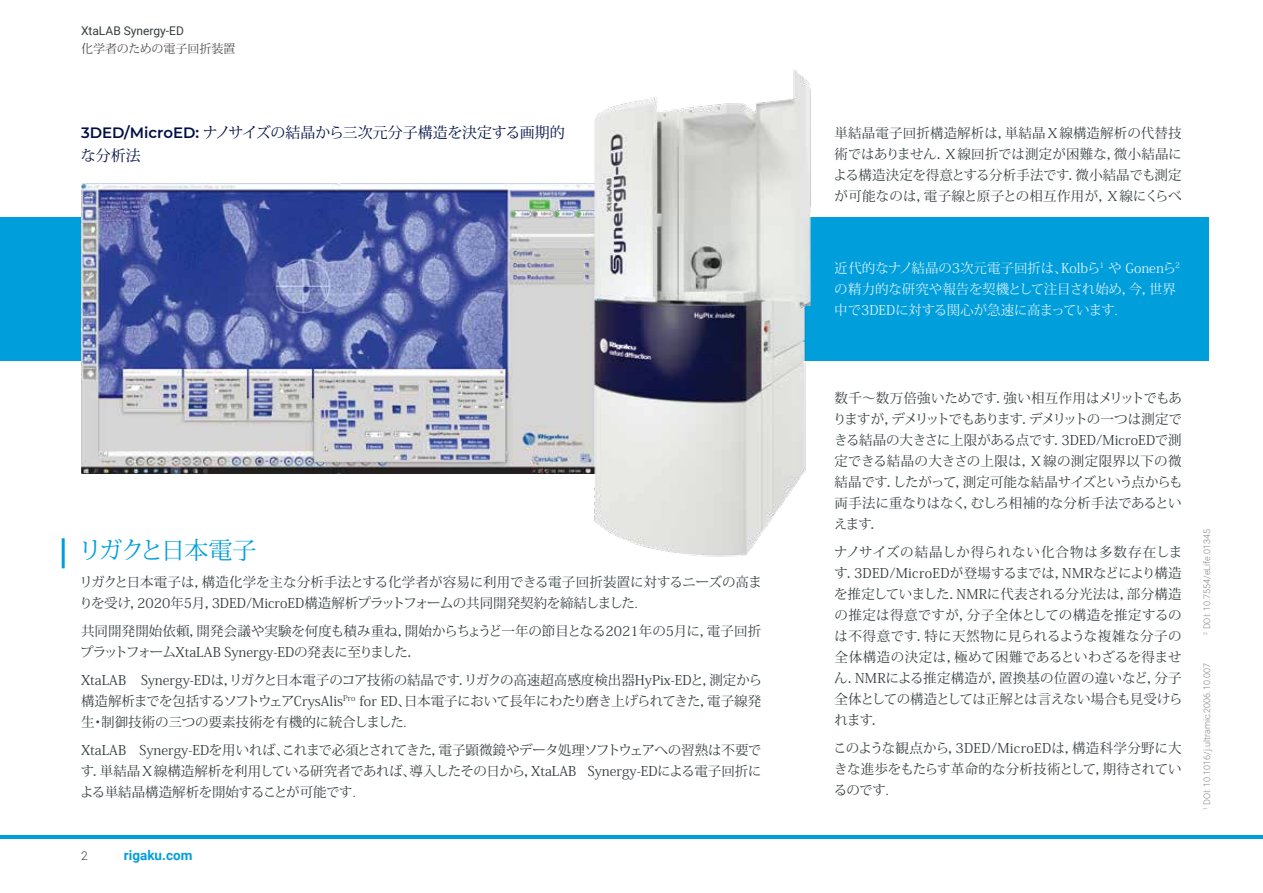
<style>
.page{position:relative;width:1263px;height:893px;background:#fff}
.page>*{position:absolute;margin:0;border:0;box-sizing:border-box;transform-origin:0 0}
.t1{font:24px "Koz Min Pr 6 N";letter-spacing:-.09em;color:#009fdc}
.t2{font:15px/22.5px "Koz Min Pr 6 N";letter-spacing:-.01em;color:#000f45}
.t3{font:13.5px/21px "Koz Min Pr 6 N";color:#353d3f;text-align:justify}
.t4{font:13.5px/21px "Koz Min Pr 6 N";letter-spacing:-.01em;color:#fff}
.t5{font:700 13.5px "Roboto";color:#009fdc}
.t6{font:12px "Roboto";color:#353d3f}
.t7{font:12px "Koz Min Pr 6 N";color:#464646}
.t8{font:300 12px "Roboto";color:#353d3f}
.t9{font:300 9px "Roboto";color:#808288}
.s1{font-family:"Montserrat";font-weight:600}
</style>
<div class="page">
<div style="left:0;top:217px;width:1209px;height:143px;background:#009fdc"></div>
<hr style="left:62px;top:538px;width:3px;height:30px;background:#009fdc">
<img style="left:81px;top:183px;width:496px;height:290px">
<img style="left:577px;top:69px;width:250px;height:488px">
<hr style="left:1262px;top:81px;width:1px;height:758px;background:#dee0e3">
<hr style="left:0;top:836px;width:1263px;height:3px;background:#009fdc">
<p class="t6" style="left:81px;top:22px;width:104px">XtaLAB Synergy-ED</p>
<p class="t7" style="left:81px;top:41px;width:156px">化学者のための電子回折装置</p>
<p class="t2" style="left:81px;top:122px;width:485px"><span class="s1">3DED/MicroED:</span> ナノサイズの結晶から三次元分子構造を決定する画期的な分析法</p>
<h1 class="t1" style="left:78px;top:537px;width:180px">リガクと日本電子</h1>
<p class="t3" style="left:80px;top:572px;width:684px">リガクと日本電子は，構造化学を主な分析手法とする化学者が容易に利用できる電子回折装置に対するニーズの高まりを受け，2020年5月，3DED/MicroED構造解析プラットフォームの共同開発契約を締結しました.</p>
<p class="t3" style="left:80px;top:621px;width:682px">共同開発開始依頼，開発会議や実験を何度も積み重ね，開始からちょうど一年の節目となる2021年の5月に，電子回折プラットフォームXtaLAB Synergy-EDの発表に至りました．</p>
<p class="t3" style="left:81px;top:670px;width:683px">XtaLAB Synergy-EDは，リガクと日本電子のコア技術の結晶です．リガクの高速超高感度検出器HyPix-EDと，測定から構造解析までを包括するソフトウェアCrysAlis<sup>Pro</sup> for ED、日本電子において長年にわたり磨き上げられてきた，電子線発生・制御技術の三つの要素技術を有機的に統合しました.</p>
<p class="t3" style="left:80px;top:739px;width:683px">XtaLAB Synergy-EDを用いれば、これまで必須とされてきた，電子顕微鏡やデータ処理ソフトウェアへの習熟は不要です．単結晶Ｘ線構造解析を利用している研究者であれば、導入したその日から，XtaLAB Synergy-EDによる電子回折による単結晶構造解析を開始することが可能です.</p>
<p class="t8" style="left:81px;top:848px;width:8px">2</p>
<p class="t5" style="left:124px;top:846px;width:70px">rigaku.com</p>
<p class="t3" style="left:834px;top:123px;width:350px">単結晶電子回折構造解析は，単結晶Ｘ線構造解析の代替技術ではありません．Ｘ線回折では測定が困難な，微小結晶による構造決定を得意とする分析手法です．微小結晶でも測定が可能なのは，電子線と原子との相互作用が，Ｘ線にくらべ</p>
<p class="t4" style="left:835px;top:258px;width:347px">近代的なナノ結晶の3次元電子回折は、Kolbら<sup>1</sup> や Gonenら<sup>2</sup>の精力的な研究や報告を契機として注目され始め，今，世界中で3DEDに対する関心が急速に高まっています.</p>
<p class="t3" style="left:833px;top:388px;width:351px">数千～数万倍強いためです．強い相互作用はメリットでもありますが，デメリットでもあります．デメリットの一つは測定できる結晶の大きさに上限がある点です．3DED/MicroEDで測定できる結晶の大きさの上限は，Ｘ線の測定限界以下の微結晶です．したがって，測定可能な結晶サイズという点からも両手法に重なりはなく，むしろ相補的な分析手法であるといえます．</p>
<p class="t3" style="left:834px;top:542px;width:350px">ナノサイズの結晶しか得られない化合物は多数存在します．3DED/MicroEDが登場するまでは，NMRなどにより構造を推定していました．NMRに代表される分光法は，部分構造の推定は得意ですが，分子全体としての構造を推定するのは不得意です．特に天然物に見られるような複雑な分子の全体構造の決定は，極めて困難であるといわざるを得ません．NMRによる推定構造が，置換基の位置の違いなど，分子全体としての構造としては正解とは言えない場合も見受けられます．</p>
<p class="t3" style="left:834px;top:737px;width:349px">このような観点から，3DED/MicroEDは，構造科学分野に大きな進歩をもたらす革命的な分析技術として，期待されているのです.</p>
<p class="t9" style="left:1201px;top:635px;width:107px;rotate:-90deg"><sup>2</sup> DOI: 10.7554/eLife.01345</p>
<p class="t9" style="left:1201px;top:810px;width:148px;rotate:-90deg"><sup>1</sup> DOI: 10.1016/j.ultramic.2006.10.007</p>
</div>
